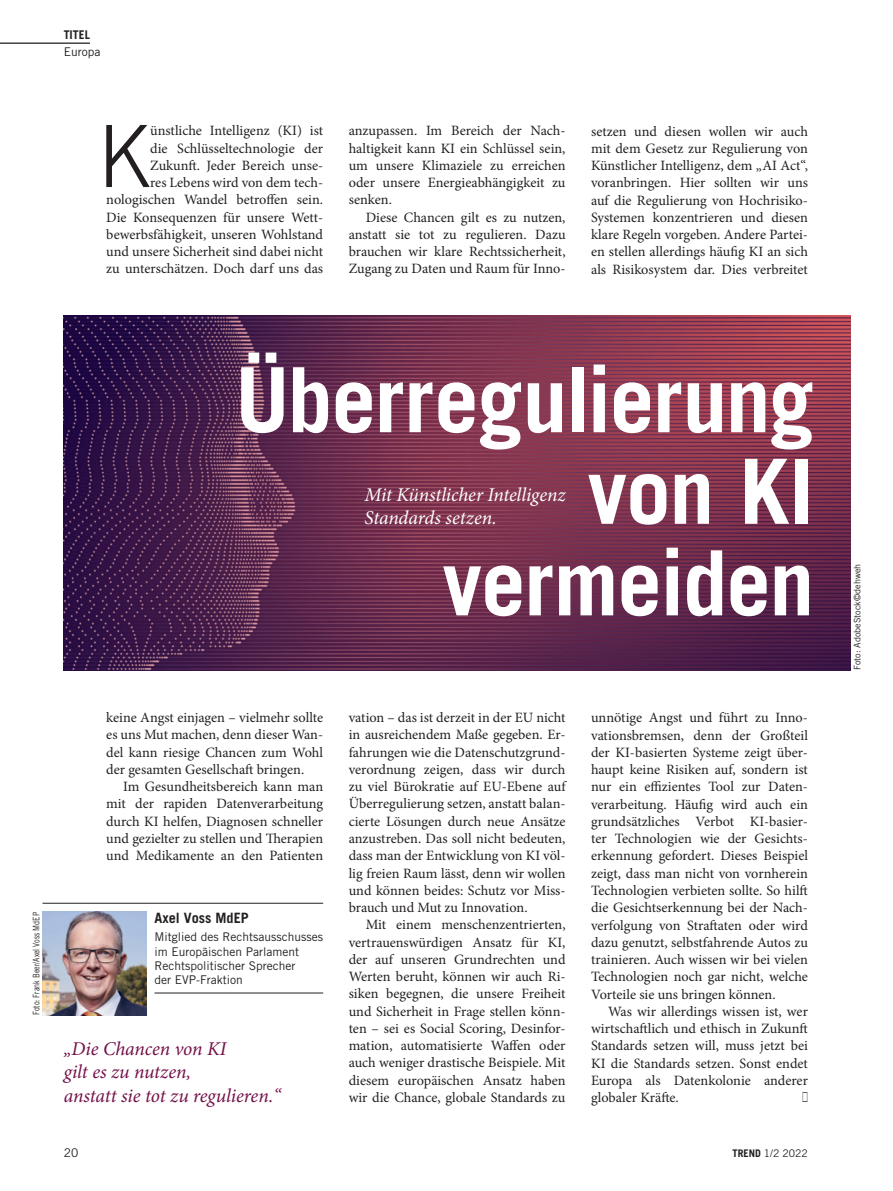
<style>
.page{position:relative;width:893px;height:1191px;background:#fff}
.page>*{position:absolute;margin:0;border:0;box-sizing:border-box;transform-origin:0 0}
.t1{font:700 90px/91.5px "Trade Gothic";letter-spacing:-.015em;color:#fff;text-align:right}
.t2{font:300 85.95px "Trade Gothic";color:#231f20}
.t3{font:italic 19.5px/23.2px "Minion Pro";letter-spacing:-.005em;color:#731049}
.t4{font:italic 19.5px/23.2px "Minion Pro";letter-spacing:-.01em;color:#fff}
.t5{font:14.25px/17.2px "Minion Pro";color:#231f20;text-align:justify}
.t6{font:700 14.25px "Trade Gothic";color:#231f20}
.t7{font:14.25px "European Pi Three";color:#231f20;scale:.5 1}
.t8{font:12px/14.2px "Trade Gothic";color:#231f20}
.t9{font:700 12px "Trade Gothic";color:#231f20}
.t10{font:10.5px "Trade Gothic";color:#231f20}
.t11{font:9px "Trade Gothic";color:#231f20;scale:.79 1}
.t12{font:9px "Trade Gothic";color:#231f20}
.s1{font-weight:700}
</style>
<div class="page">
<hr style="left:0;top:43px;width:90px;height:1px;background:#231f20">
<hr style="left:43px;top:902px;width:280px;height:1px;background:#231f20">
<hr style="left:155px;top:992px;width:168px;height:1px;background:#231f20">
<img style="left:43px;top:911px;width:103px;height:104px">
<img style="left:64px;top:316px;width:786px;height:354px">
<p class="t9" style="left:64px;top:27px;width:28px">TITEL</p>
<p class="t8" style="left:64px;top:44px;width:38px">Europa</p>
<h2 class="t2" style="left:98px;top:105px;width:54px">K</h2>
<p class="t5" style="left:106px;top:122px;width:218px;text-align:right">ünstliche Intelligenz (KI) ist<br>die Schlüsseltechnologie der Zukunft. Jeder Bereich unse-<br>res Lebens wird von dem tech&shy;nologischen Wandel betroffen sein.<br>Die Konsequenzen für unsere Wett&shy;bewerbsfähigkeit, unseren Wohlstand und unsere Sicherheit sind dabei nicht zu unterschätzen. Doch darf uns das</p>
<p class="t5" style="left:349px;top:122px;width:218px">anzupassen. Im Bereich der Nach&shy;haltigkeit kann KI ein Schlüssel sein, um unsere Klimaziele zu erreichen oder unsere Energieabhängigkeit zu senken.</p>
<p class="t5" style="left:349px;top:209px;width:218px;text-indent:17px">Diese Chancen gilt es zu nutzen, anstatt sie tot zu regulieren. Dazu brauchen wir klare Rechtssicherheit, Zugang zu Daten und Raum für Inno-</p>
<p class="t5" style="left:591px;top:122px;width:218px">setzen und diesen wollen wir auch mit dem Gesetz zur Regulierung von Künstlicher Intelligenz, dem „AI Act“, voranbringen. Hier sollten wir uns auf die Regulierung von Hochrisiko-Systemen konzentrieren und diesen klare Regeln vorgeben. Andere Partei&shy;en stellen allerdings häufig KI an sich als Risikosystem dar. Dies verbreitet</p>
<h1 class="t1" style="left:235px;top:353px;width:581px">Überregulierung von KI vermeiden</h1>
<h3 class="t4" style="left:364px;top:483px;width:203px">Mit Künstlicher Intelligenz<br>Standards setzen.</h3>
<p class="t11" style="left:31px;top:1015px;width:132px;rotate:-90deg">Foto: Frank Beer/Axel Voss MdEP</p>
<p class="t5" style="left:106px;top:709px;width:218px">keine Angst einjagen – vielmehr sollte es uns Mut machen, denn dieser Wan&shy;del kann riesige Chancen zum Wohl der gesamten Gesellschaft bringen.</p>
<p class="t5" style="left:106px;top:778px;width:218px;text-indent:17px">Im Gesundheitsbereich kann man mit der rapiden Datenverarbeitung durch KI helfen, Diagnosen schneller und gezielter zu stellen und Therapien und Medikamente an den Patienten</p>
<p class="t6" style="left:155px;top:909px;width:96px">Axel Voss MdEP</p>
<p class="t8" style="left:155px;top:929px;width:170px">Mitglied des Rechtsausschusses im Europäischen Parlament<br>Rechtspolitischer Sprecher<br>der EVP-Fraktion</p>
<h3 class="t3" style="left:64px;top:1037px;width:219px">„Die Chancen von KI<br>gilt es zu nutzen,<br>anstatt sie tot zu regulieren.“</h3>
<p class="t5" style="left:349px;top:709px;width:218px">vation – das ist derzeit in der EU nicht in ausreichendem Maße gegeben. Er&shy;fahrungen wie die Datenschutzgrund&shy;verordnung zeigen, dass wir durch zu viel Bürokratie auf EU-Ebene auf Überregulierung setzen, anstatt balan&shy;cierte Lösungen durch neue Ansätze anzustreben. Das soll nicht bedeuten, dass man der Entwicklung von KI völ&shy;lig freien Raum lässt, denn wir wollen und können beides: Schutz vor Miss&shy;brauch und Mut zu Innovation.</p>
<p class="t5" style="left:349px;top:916px;width:218px;text-indent:17px">Mit einem menschenzentrierten, vertrauenswürdigen Ansatz für KI, der auf unseren Grundrechten und Werten beruht, können wir auch Ri&shy;siken begegnen, die unsere Freiheit und Sicherheit in Frage stellen könn&shy;ten – sei es Social Scoring, Desinfor&shy;mation, automatisierte Waffen oder auch weniger drastische Beispiele. Mit diesem europäischen Ansatz haben wir die Chance, globale Standards zu</p>
<p class="t5" style="left:591px;top:709px;width:218px">unnötige Angst und führt zu Inno&shy;vationsbremsen, denn der Großteil der KI-basierten Systeme zeigt über&shy;haupt keine Risiken auf, sondern ist nur ein effizientes Tool zur Daten&shy;verarbeitung. Häufig wird auch ein grundsätzliches Verbot KI-basier&shy;ter Technologien wie der Gesichts&shy;erkennung gefordert. Dieses Beispiel zeigt, dass man nicht von vornherein Technologien verbieten sollte. So hilft die Gesichtserkennung bei der Nach&shy;verfolgung von Straftaten oder wird dazu genutzt, selbstfahrende Autos zu trainieren. Auch wissen wir bei vielen Technologien noch gar nicht, welche Vorteile sie uns bringen können.</p>
<p class="t5" style="left:591px;top:1002px;width:218px;text-indent:17px">Was wir allerdings wissen ist, wer wirtschaftlich und ethisch in Zukunft Standards setzen will, muss jetzt bei KI die Standards setzen. Sonst endet Europa als Datenkolonie anderer globaler Kräfte.</p>
<p class="t7" style="left:802px;top:1087px;width:13px">l</p>
<p class="t8" style="left:64px;top:1145px;width:16px">20</p>
<p class="t10" style="left:733px;top:1146px;width:77px"><span class="s1">TREND</span> 1/2 2022</p>
<p class="t12" style="left:852px;top:670px;width:108px;rotate:-90deg">Foto: AdobeStock©dehweh</p>
</div>
